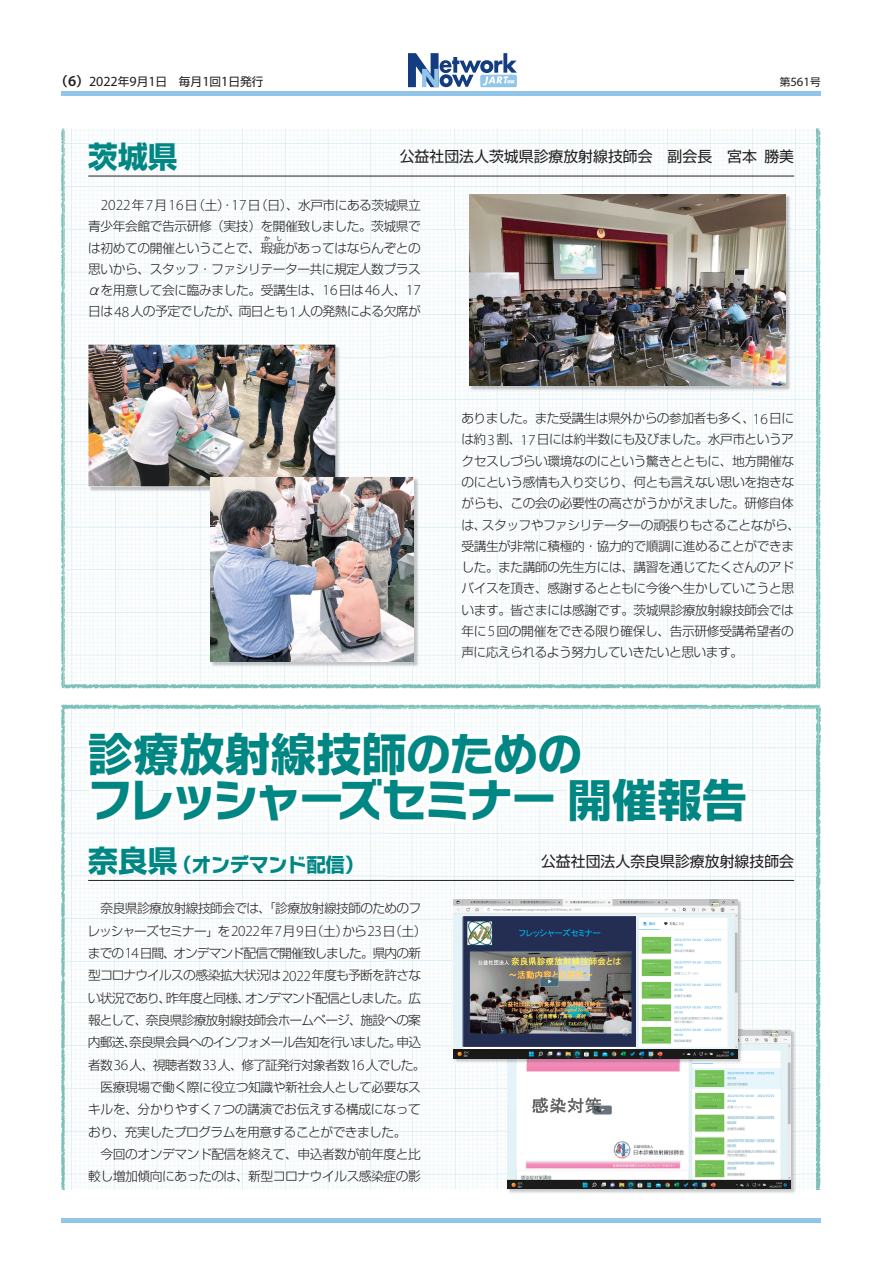
<style>
.page{position:relative;width:893px;height:1263px;background:#fff}
.page>*{position:absolute;margin:0;border:0;box-sizing:border-box;transform-origin:0 0}
.t1{font:700 44.7px "Typelabo N Std";letter-spacing:-.05em;color:#008683}
.t2{font:700 44.7px "Shin Go Pr 6 N";letter-spacing:.02em;color:#008683}
.t3{font:700 29.7px "Shin Go Pr 6 N";color:#008683}
.t4{font:700 19.2px "Typelabo N Std";color:#008683}
.t5{font:14.85px "Shin Go Pr 6 N";color:#231f20}
.t6{font:300 12.75px/21.3px "Shin Go Pr 6 N";letter-spacing:-.035em;color:#231f20}
.t7{font:12.75px "Myriad Pro";color:#231f20}
.t8{font:11.7px "Shin Go Pr 6 N";color:#231f20}
.t9{font:300 6.45px "Shin Go Pr 6 N";color:#231f20}
.s1{font-family:"Shin Go Pr 6 N De";font-weight:700;font-size:12.75px}
.s2{font-family:"Myriad Pro";font-weight:600;font-size:15.3px}
.s3{font-family:"Myriad Pro";font-size:14.1px}
.s4{font-family:"Shin Go Pr 6 N";font-size:10.65px}
.s5{font-family:"Myriad Pro";font-size:15.3px}
.s6{font-family:"Typelabo N Std"}
.s7{font-family:"Shin Go Pr 6 N"}
.s8{font-family:"Shin Go Pr 6 N";font-size:29.7px}
.s9{font-family:"Hira Kaku Std N W2";font-weight:400}
</style>
<div class="page">
<hr style="left:62px;top:1218px;width:759px;height:4px;background:#92c5ea">
<div style="left:62px;top:91px;width:759px;height:5px;background:#92c5ea"></div>
<svg style="left:408px;top:53px;width:109px;height:34px"></svg>
<img style="left:61px;top:128px;width:48px;height:561px">
<img style="left:773px;top:128px;width:48px;height:561px">
<img style="left:109px;top:686px;width:664px;height:3px">
<img style="left:64px;top:128px;width:323px;height:253px">
<img style="left:387px;top:128px;width:431px;height:101px">
<img style="left:387px;top:229px;width:108px;height:457px">
<img style="left:765px;top:229px;width:53px;height:457px">
<img style="left:64px;top:381px;width:53px;height:305px">
<img style="left:340px;top:381px;width:47px;height:96px">
<img style="left:495px;top:391px;width:270px;height:295px">
<img style="left:117px;top:492px;width:108px;height:194px">
<img style="left:225px;top:667px;width:162px;height:19px">
<img style="left:61px;top:704px;width:48px;height:486px">
<img style="left:109px;top:704px;width:712px;height:42px">
<img style="left:818px;top:746px;width:3px;height:444px">
<img style="left:64px;top:707px;width:323px;height:483px">
<img style="left:387px;top:707px;width:431px;height:214px">
<img style="left:387px;top:921px;width:108px;height:269px">
<img style="left:743px;top:921px;width:75px;height:161px">
<img style="left:495px;top:1063px;width:12px;height:127px">
<img style="left:796px;top:1082px;width:22px;height:108px">
<svg style="left:82px;top:724px;width:670px;height:107px"></svg>
<hr style="left:88px;top:880px;width:706px;height:1px;background:#231f20">
<hr style="left:88px;top:176px;width:706px;height:1px;background:#231f20">
<img style="left:89px;top:345px;width:251px;height:147px">
<img style="left:88px;top:345px;width:247px;height:141px">
<img style="left:211px;top:478px;width:208px;height:189px">
<img style="left:210px;top:477px;width:203px;height:185px">
<img style="left:470px;top:195px;width:321px;height:196px">
<img style="left:469px;top:194px;width:316px;height:192px">
<img style="left:508px;top:1030px;width:288px;height:163px">
<img style="left:507px;top:1030px;width:284px;height:159px">
<img style="left:454px;top:899px;width:289px;height:164px">
<img style="left:507px;top:1030px;width:236px;height:33px">
<img style="left:454px;top:899px;width:283px;height:159px">
<img style="left:463px;top:917px;width:172px;height:129px">
<p class="t8" style="left:55px;top:72px;width:210px"><span class="s1">（</span><span class="s2">6</span><span class="s1">）</span><span class="s3">2022</span>年<span class="s3">9</span>月<span class="s3">1</span>日　毎月<span class="s3">1</span>回<span class="s3">1</span>日発行</p>
<p class="t7" style="left:780px;top:74px;width:42px"><span class="s4">第</span>561<span class="s4">号</span></p>
<h2 class="t3" style="left:88px;top:133px;width:91px">茨城県</h2>
<p class="t5" style="left:400px;top:144px;width:396px">公益社団法人茨城県診療放射線技師会　副会長　宮本勝美</p>
<p class="t6" style="left:88px;top:193px;width:334px;text-align:justify;text-indent:12px"><span class="s5">2022</span>年<span class="s5">7</span>月<span class="s5">16</span>日（土）・<span class="s5">17</span>日（日）、水戸市にある茨城県立青少年会館で告示研修（実技）を開催致しました。茨城県では初めての開催ということで、瑕疵があってはならんぞとの</p>
<p class="t9" style="left:264px;top:233px;width:8px">か</p>
<p class="t9" style="left:276px;top:233px;width:8px">し</p>
<p class="t6" style="left:88px;top:257px;width:334px;text-align:justify">思いから、スタッフ・ファシリテーター共に規定人数プラスαを用意して会に臨みました。受講生は、<span class="s5">16</span>日は<span class="s5">46</span>人、<span class="s5">17</span>日は<span class="s5">48</span>人の予定でしたが、両日とも<span class="s5">1</span>人の発熱による欠席が</p>
<p class="t6" style="left:461px;top:407px;width:340px">ありました。また受講生は県外からの参加者も多く、<span class="s5">16</span>日には約<span class="s5">3</span>割、<span class="s5">17</span>日には約半数にも及びました。水戸市というアクセスしづらい環境なのにという驚きとともに、地方開催なのにという感情も入り交じり、何とも言えない思いを抱きながらも、この会の必要性の高さがうかがえました。研修自体は、スタッフやファシリテーターの頑張りもさることながら、受講生が非常に積極的・協力的で順調に進めることができました。また講師の先生方には、講習を通じてたくさんのアドバイスを頂き、感謝するとともに今後へ生かしていこうと思います。皆さまには感謝です。茨城県診療放射線技師会では年に<span class="s5">5</span>回の開催をできる限り確保し、告示研修受講希望者の声に応えられるよう努力していきたいと思います。</p>
<h1 class="t2" style="left:88px;top:718px;width:495px">診療放射線技師<span class="s6">のための</span></h1>
<h1 class="t1" style="left:88px;top:768px;width:660px">フレッシャーズセミナー<span class="s7">開催報告</span></h1>
<h3 class="t4" style="left:88px;top:851px;width:277px"><span class="s8">奈良県</span><span class="s7">（</span>オンデマンド<span class="s7">配信）</span></h3>
<p class="t5" style="left:541px;top:849px;width:254px">公益社団法人奈良県診療放射線技師会</p>
<p class="t6" style="left:88px;top:896px;width:340px;line-height:22.4px">　奈良県診療放射線技師会では、<span class="s9">「</span>診療放射線技師のためのフレッシャーズセミナー<span class="s9">」</span>を<span class="s5">2022</span>年<span class="s5">7</span>月<span class="s5">9</span>日（土）から<span class="s5">23</span>日（土）までの<span class="s5">14</span>日間、オンデマンド配信で開催致しました。県内の新型コロナウイルスの感染拡大状況は<span class="s5">2022</span>年度も予断を許さない状況であり、昨年度と同様、オンデマンド配信としました。広報として、奈良県診療放射線技師会ホームページ、施設への案内郵送、奈良県会員へのインフォメール告知を行いました。申込者数<span class="s5">36</span>人、視聴者数<span class="s5">33</span>人、修了証発行対象者数<span class="s5">16</span>人でした。　医療現場で働く際に役立つ知識や新社会人として必要なスキルを、分かりやすく<span class="s5">7</span>つの講演でお伝えする構成になっており、充実したプログラムを用意することができました。<br>　今回のオンデマンド配信を終えて、申込者数が前年度と比較し増加傾向にあったのは、新型コロナウイルス感染症の影</p>
</div>
